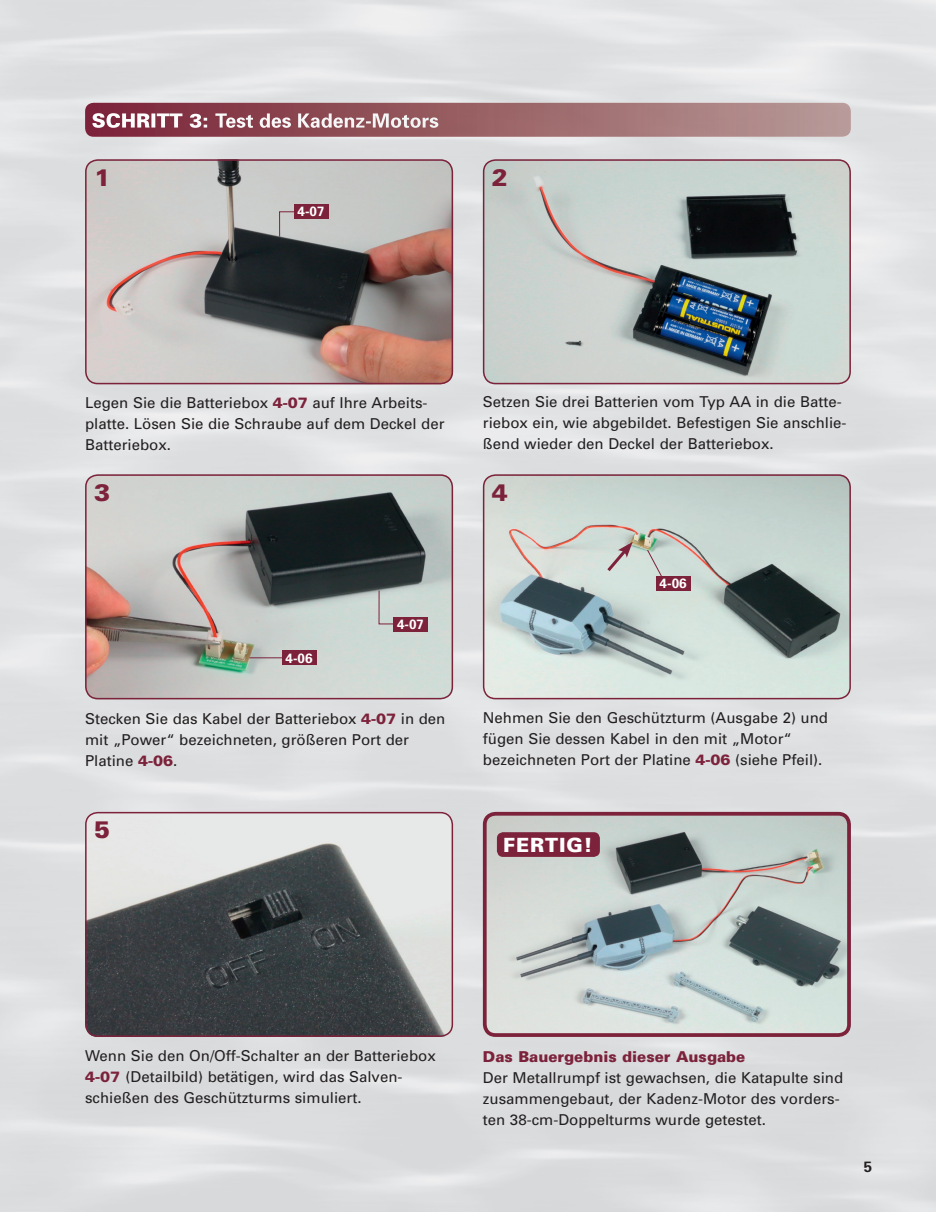
<style>
.page{position:relative;width:936px;height:1212px;background:#fff}
.page>*{position:absolute;margin:0;border:0;box-sizing:border-box;transform-origin:0 0}
.t1{font:900 24px "Univers";color:#7c223b}
.t2{font:900 19.65px "Univers";letter-spacing:.05em;color:#fff}
.t3{font:15px/21px "Univers";color:#231f20}
.t4{font:900 15px "Univers";color:#7c223b}
.t5{font:700 15px "Univers";color:#231f20}
.t6{font:700 13.5px "Univers";color:#fff}
.s1{font-weight:900;color:#7c223b}
</style>
<div class="page">
<img style="left:0;top:0;width:935px;height:1212px">
<img style="left:85px;top:103px;width:765px;height:34px">
<img style="left:92px;top:113px;width:117px;height:15px">
<img style="left:215px;top:113px;width:223px;height:15px">
<img style="left:483px;top:159px;width:367px;height:225px">
<div style="left:483px;top:159px;width:367px;height:225px;border:2px solid #7c223b;border-radius:12px"></div>
<img style="left:85px;top:159px;width:368px;height:225px">
<div style="left:85px;top:159px;width:368px;height:225px;border:2px solid #7c223b;border-radius:12px"></div>
<img style="left:483px;top:474px;width:367px;height:225px">
<div style="left:483px;top:474px;width:367px;height:225px;border:2px solid #7c223b;border-radius:12px"></div>
<img style="left:85px;top:474px;width:368px;height:225px">
<div style="left:85px;top:474px;width:368px;height:225px;border:2px solid #7c223b;border-radius:12px"></div>
<svg style="left:279px;top:211px;width:45px;height:26px"></svg>
<div style="left:294px;top:204px;width:34px;height:15px;background:#7c223b"></div>
<img style="left:483px;top:812px;width:367px;height:225px">
<div style="left:483px;top:812px;width:367px;height:225px;border:4px solid #7c223b;border-radius:11px"></div>
<div style="left:497px;top:832px;width:103px;height:25px;background:#7c223b;border-radius:6px"></div>
<hr style="left:249px;top:657px;width:50px;height:1px;background:#7c223b">
<div style="left:282px;top:650px;width:34px;height:15px;background:#7c223b"></div>
<svg style="left:378px;top:590px;width:45px;height:35px"></svg>
<div style="left:393px;top:617px;width:34px;height:15px;background:#7c223b"></div>
<svg style="left:604px;top:542px;width:28px;height:32px"></svg>
<svg style="left:646px;top:549px;width:18px;height:32px"></svg>
<div style="left:656px;top:576px;width:34px;height:15px;background:#7c223b"></div>
<img style="left:85px;top:812px;width:368px;height:225px">
<div style="left:85px;top:812px;width:368px;height:225px;border:2px solid #7c223b;border-radius:12px"></div>
<h1 class="t1" style="left:94px;top:162px;width:18px">1</h1>
<p class="t6" style="left:297px;top:204px;width:29px">4-07</p>
<h1 class="t1" style="left:492px;top:162px;width:18px">2</h1>
<p class="t3" style="left:85px;top:392px;width:361px">Legen Sie die Batteriebox <span class="s1">4-07</span> auf Ihre Arbeits&shy;platte. Lösen Sie die Schraube auf dem Deckel der<br>Batteriebox.</p>
<h1 class="t1" style="left:94px;top:477px;width:18px">3</h1>
<p class="t6" style="left:285px;top:650px;width:29px">4-06</p>
<p class="t6" style="left:397px;top:616px;width:29px">4-07</p>
<p class="t3" style="left:85px;top:708px;width:362px">Stecken Sie das Kabel der Batteriebox <span class="s1">4-07</span> in den mit „Power“ bezeichneten, größeren Port der<br>Platine <span class="s1">4-06</span>.</p>
<h1 class="t1" style="left:94px;top:815px;width:18px">5</h1>
<p class="t3" style="left:483px;top:391px;width:365px">Setzen Sie drei Batterien vom Typ AA in die Batte&shy;riebox ein, wie abgebildet. Befestigen Sie anschlie&shy;ßend wieder den Deckel der Batteriebox.</p>
<h1 class="t1" style="left:492px;top:477px;width:18px">4</h1>
<p class="t6" style="left:659px;top:575px;width:29px">4-06</p>
<p class="t3" style="left:483px;top:708px;width:347px">Nehmen Sie den Geschützturm (Ausgabe 2) und fügen Sie dessen Kabel in den mit „Motor“ bezeichneten Port der Platine <span class="s1">4-06</span> (siehe Pfeil).</p>
<h2 class="t2" style="left:503px;top:832px;width:91px">FERTIG!</h2>
<p class="t3" style="left:85px;top:1045px;width:352px">Wenn Sie den On/Off-Schalter an der Batteriebox<br><span class="s1">4-07</span> (Detailbild) betätigen, wird das Salven&shy;schießen des Geschützturms simuliert.</p>
<p class="t4" style="left:483px;top:1047px;width:264px">Das Bauergebnis dieser Ausgabe</p>
<p class="t3" style="left:483px;top:1067px;width:362px">Der Metallrumpf ist gewachsen, die Katapulte sind zusammengebaut, der Kadenz-Motor des vorders&shy;ten 38-cm-Doppelturms wurde getestet.</p>
<p class="t5" style="left:863px;top:1157px;width:10px">5</p>
</div>
